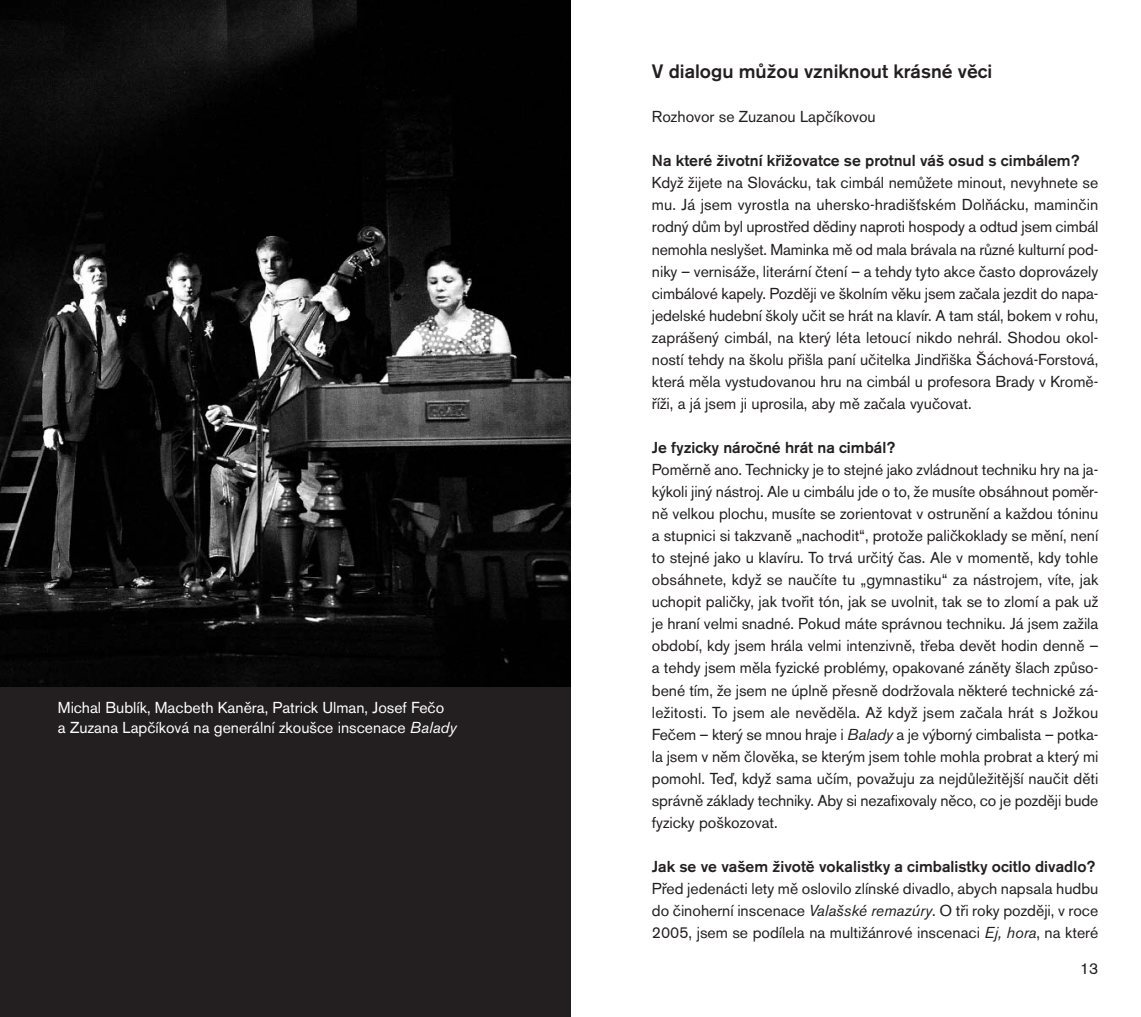
<style>
.page{position:relative;width:1141px;height:1017px;background:#fff}
.page>*{position:absolute;margin:0;border:0;box-sizing:border-box;transform-origin:0 0}
.t1{font:500 19.25px "Akzidenz Grotesk BECE";color:#231f20}
.t2{font:15.75px/22.1px "Akzidenz Grotesk BECE";color:#231f20;text-align:justify}
.t3{font:500 15.75px "Akzidenz Grotesk BECE";color:#231f20}
.t4{font:15.75px/19.2px "Akzidenz Grotesk BECE";color:#fff}
.s1{font-style:italic}
</style>
<div class="page">
<div style="left:0;top:0;width:570px;height:1017px;background:#231f20"></div>
<img style="left:0;top:0;width:570px;height:687px">
<p class="t4" style="left:58px;top:700px;width:400px">Michal Bublík, Macbeth Kaněra, Patrick Ulman, Josef Fečo<br>a Zuzana Lapčíková na generální zkoušce inscenace <span class="s1">Balady</span></p>
<p class="t1" style="left:652px;top:65px;width:342px">V dialogu můžou vzniknout krásné věci</p>
<p class="t2" style="left:652px;top:107px;width:225px">Rozhovor se Zuzanou Lapčíkovou</p>
<p class="t3" style="left:652px;top:155px;width:429px">Na které životní křižovatce se protnul váš osud s cimbálem?</p>
<p class="t2" style="left:652px;top:174px;width:448px">Když žijete na Slovácku, tak cimbál nemůžete minout, nevyhnete se mu. Já jsem vyrostla na uhersko-hradišťském Dolňácku, maminčin rodný dům byl uprostřed dědiny naproti hospody a odtud jsem cimbál nemohla neslyšet. Maminka mě od mala brávala na různé kulturní pod&shy;niky – vernisáže, literární čtení – a tehdy tyto akce často doprovázely cimbálové kapely. Později ve školním věku jsem začala jezdit do napa&shy;jedelské hudební školy učit se hrát na klavír. A tam stál, bokem v rohu, zaprášený cimbál, na který léta letoucí nikdo nehrál. Shodou okol&shy;ností tehdy na školu přišla paní učitelka Jindřiška Šáchová-Forstová, která měla vystudovanou hru na cimbál u profesora Brady v Kromě&shy;říži, a já jsem ji uprosila, aby mě začala vyučovat.</p>
<p class="t3" style="left:652px;top:442px;width:245px">Je fyzicky náročné hrát na cimbál?</p>
<p class="t2" style="left:652px;top:460px;width:448px">Poměrně ano. Technicky je to stejné jako zvládnout techniku hry na ja&shy;kýkoli jiný nástroj. Ale u cimbálu jde o to, že musíte obsáhnout poměr&shy;ně velkou plochu, musíte se zorientovat v ostrunění a každou tóninu a stupnici si takzvaně „nachodit“, protože paličkoklady se mění, není to stejné jako u klavíru. To trvá určitý čas. Ale v momentě, kdy tohle obsáhnete, když se naučíte tu „gymnastiku“ za nástrojem, víte, jak uchopit paličky, jak tvořit tón, jak se uvolnit, tak se to zlomí a pak už je hraní velmi snadné. Pokud máte správnou techniku. Já jsem zažila období, kdy jsem hrála velmi intenzivně, třeba devět hodin denně – a tehdy jsem měla fyzické problémy, opakované záněty šlach způso&shy;bené tím, že jsem ne úplně přesně dodržovala některé technické zá&shy;ležitosti. To jsem ale nevěděla. Až když jsem začala hrát s Jožkou Fečem – který se mnou hraje i <span class="s1">Balady</span> a je výborný cimbalista – potka&shy;la jsem v něm člověka, se kterým jsem tohle mohla probrat a který mi pomohl. Teď, když sama učím, považuju za nejdůležitější naučit děti správně základy techniky. Aby si nezafixovaly něco, co je později bude fyzicky poškozovat.</p>
<p class="t3" style="left:652px;top:861px;width:445px">Jak se ve vašem životě vokalistky a cimbalistky ocitlo divadlo?</p>
<p class="t2" style="left:652px;top:879px;width:448px">Před jedenácti lety mě oslovilo zlínské divadlo, abych napsala hudbu do činoherní inscenace <span class="s1">Valašské remazúry</span>. O tři roky později, v roce 2005, jsem se podílela na multižánrové inscenaci <span class="s1">Ej, hora</span>, na které</p>
<p class="t2" style="left:1080px;top:959px;width:20px">13</p>
</div>
